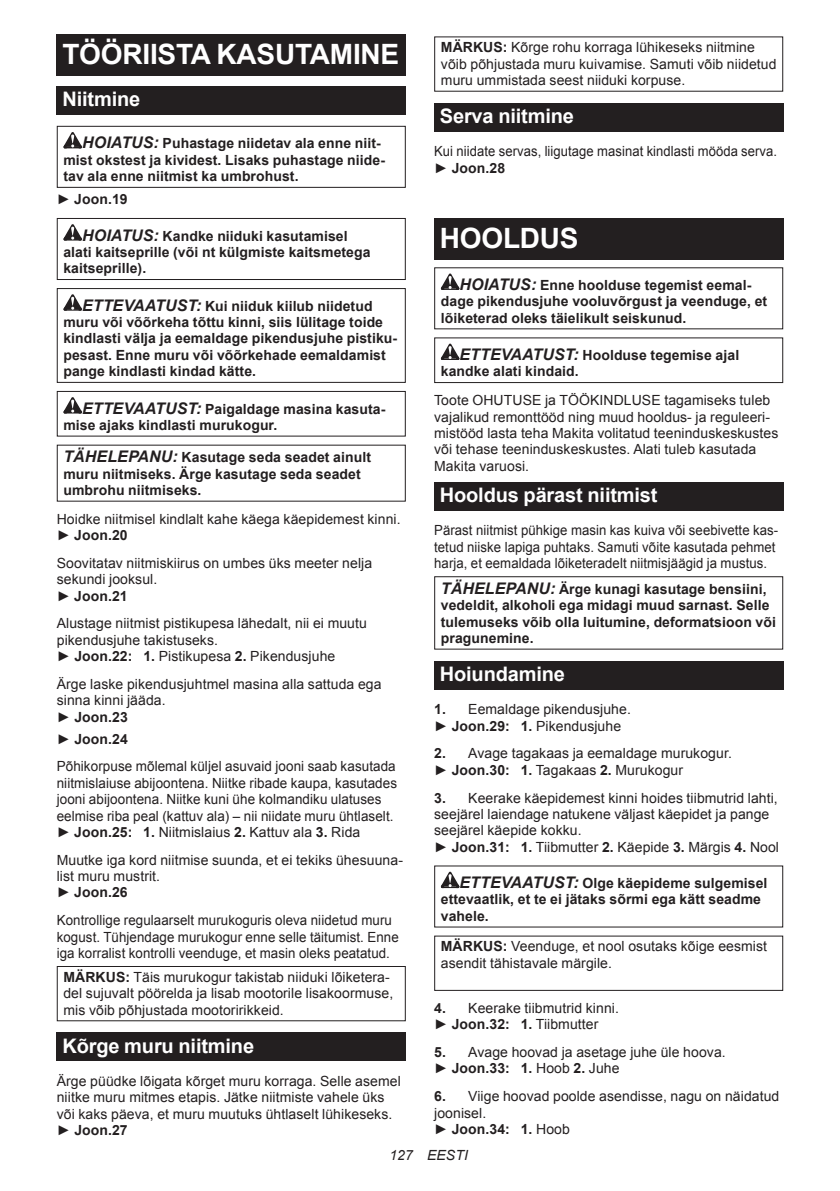
<style>
.page{position:relative;width:840px;height:1191px;background:#fff}
.page>*{position:absolute;margin:0;border:0;box-sizing:border-box;transform-origin:0 0}
.t1{font:700 28px "Arial";letter-spacing:-.01em;color:#fff}
.t2{font:700 20px "Arial";letter-spacing:-.01em;color:#fff}
.t3{font:14px/16.4px "Arial";letter-spacing:.005em;color:#231f20}
.t4{font:700 14px/16.4px "Arial";letter-spacing:.005em;color:#231f20}
.t5{font:14px/16.4px "Arial";letter-spacing:.005em;color:#231f20;scale:.96 1}
.t6{font:14px/16.4px "Arial";letter-spacing:.005em;color:#231f20;scale:.94 1}
.t7{font:14px/16.4px "Arial";letter-spacing:.005em;color:#231f20;scale:.95 1}
.t8{font:14px/16.4px "Arial";letter-spacing:.005em;color:#231f20;scale:.93 1}
.t9{font:italic 14px "Arial";letter-spacing:.005em;color:#231f20}
.s1{font-style:italic;font-size:16px}
.s2{font-weight:400}
.s3{font-weight:700}
</style>
<div class="page">
<div style="left:57px;top:34px;width:348px;height:41px;background:#231f20"></div>
<div style="left:57px;top:86px;width:348px;height:29px;background:#231f20"></div>
<svg style="left:63px;top:132px;width:19px;height:16px"></svg>
<div style="left:57px;top:126px;width:348px;height:62px;border:1px solid #231f20"></div>
<svg style="left:63px;top:224px;width:19px;height:16px"></svg>
<div style="left:57px;top:218px;width:348px;height:62px;border:1px solid #231f20"></div>
<svg style="left:63px;top:294px;width:19px;height:17px"></svg>
<div style="left:57px;top:288px;width:348px;height:95px;border:1px solid #231f20"></div>
<svg style="left:63px;top:397px;width:19px;height:16px"></svg>
<div style="left:57px;top:391px;width:348px;height:45px;border:1px solid #231f20"></div>
<div style="left:57px;top:966px;width:348px;height:55px;border:1px solid #231f20"></div>
<div style="left:57px;top:1032px;width:348px;height:29px;background:#231f20"></div>
<div style="left:434px;top:103px;width:348px;height:29px;background:#231f20"></div>
<div style="left:434px;top:218px;width:348px;height:41px;background:#231f20"></div>
<svg style="left:440px;top:273px;width:19px;height:17px"></svg>
<svg style="left:440px;top:343px;width:19px;height:17px"></svg>
<div style="left:434px;top:337px;width:348px;height:46px;border:1px solid #231f20"></div>
<div style="left:434px;top:482px;width:348px;height:28px;background:#231f20"></div>
<div style="left:434px;top:576px;width:348px;height:73px;border:1px solid #231f20"></div>
<div style="left:434px;top:661px;width:348px;height:28px;background:#231f20"></div>
<svg style="left:440px;top:871px;width:19px;height:17px"></svg>
<div style="left:434px;top:935px;width:348px;height:56px;border:1px solid #231f20"></div>
<h1 class="t1" style="left:62px;top:35px;width:338px">TÖÖRIISTA KASUTAMINE</h1>
<h2 class="t2" style="left:62px;top:86px;width:79px">Niitmine</h2>
<p class="t4" style="left:63px;top:136px;width:323px;text-indent:19px"><span class="s1">HOIATUS:</span> Puhastage niidetav ala enne niit&shy;mist okstest ja kividest. Lisaks puhastage niide&shy;tav ala enne niitmist ka umbrohust.</p>
<p class="t4" style="left:57px;top:191px;width:72px"><span class="s2">►</span> Joon.19</p>
<p class="t4" style="left:63px;top:228px;width:308px;text-indent:19px"><span class="s1">HOIATUS:</span> Kandke niiduki kasutamisel alati kaitseprille (või nt külgmiste kaitsmetega kaitseprille).</p>
<p class="t4" style="left:63px;top:298px;width:335px;text-indent:19px"><span class="s1">ETTEVAATUST:</span> Kui niiduk kiilub niidetud muru või võõrkeha tõttu kinni, siis lülitage toide kindlasti välja ja eemaldage pikendusjuhe pistiku&shy;pesast. Enne muru või võõrkehade eemaldamist pange kindlasti kindad kätte.</p>
<p class="t4" style="left:63px;top:401px;width:323px;text-indent:19px"><span class="s1">ETTEVAATUST:</span> Paigaldage masina kasuta&shy;mise ajaks kindlasti murukogur.</p>
<p class="t4" style="left:63px;top:449px;width:309px"><span class="s1">TÄHELEPANU:</span> Kasutage seda seadet ainult muru niitmiseks. Ärge kasutage seda seadet umbrohu niitmiseks.</p>
<p class="t3" style="left:57px;top:511px;width:345px">Hoidke niitmisel kindlalt kahe käega käepidemest kinni. ► <span class="s3">Joon.20</span></p>
<p class="t3" style="left:57px;top:555px;width:317px">Soovitatav niitmiskiirus on umbes üks meeter nelja sekundi jooksul.<br>► <span class="s3">Joon.21</span></p>
<p class="t3" style="left:57px;top:615px;width:311px">Alustage niitmist pistikupesa lähedalt, nii ei muutu pikendusjuhe takistuseks.<br>► <span class="s3">Joon.22: 1.</span> Pistikupesa <span class="s3">2.</span> Pikendusjuhe</p>
<p class="t3" style="left:57px;top:676px;width:326px">Ärge laske pikendusjuhtmel masina alla sattuda ega sinna kinni jääda.<br>► <span class="s3">Joon.23</span></p>
<p class="t3" style="left:57px;top:725px;width:340px;line-height:27.8px">► <span class="s3">Joon.24<br></span>Põhikorpuse mõlemal küljel asuvaid jooni saab kasutada</p>
<p class="t5" style="left:57px;top:775px;width:356px">niitmislaiuse abijoontena. Niitke ribade kaupa, kasutades jooni abijoontena. Niitke kuni ühe kolmandiku ulatuses eelmise riba peal (kattuv ala) – nii niidate muru ühtlaselt. ► <span class="s3">Joon.25: 1.</span> Niitmislaius <span class="s3">2.</span> Kattuv ala <span class="s3">3.</span> Rida</p>
<p class="t3" style="left:57px;top:851px;width:347px">Muutke iga kord niitmise suunda, et ei tekiks ühesuuna&shy;list muru mustrit.<br>► <span class="s3">Joon.26</span></p>
<p class="t7" style="left:57px;top:912px;width:361px">Kontrollige regulaarselt murukoguris oleva niidetud muru kogust. Tühjendage murukogur enne selle täitumist. Enne iga korralist kontrolli veenduge, et masin oleks peatatud.</p>
<p class="t3" style="left:63px;top:969px;width:331px"><span class="s3">MÄRKUS:</span> Täis murukogur takistab niiduki lõiketera&shy;del sujuvalt pöörelda ja lisab mootorile lisakoormuse, mis võib põhjustada mootoririkkeid.</p>
<h2 class="t2" style="left:62px;top:1032px;width:193px">Kõrge muru niitmine</h2>
<p class="t3" style="left:57px;top:1073px;width:345px">Ärge püüdke lõigata kõrget muru korraga. Selle asemel niitke muru mitmes etapis. Jätke niitmiste vahele üks või kaks päeva, et muru muutuks ühtlaselt lühikeseks. ► <span class="s3">Joon.27</span></p>
<p class="t3" style="left:440px;top:39px;width:337px"><span class="s3">MÄRKUS:</span> Kõrge rohu korraga lühikeseks niitmine võib põhjustada muru kuivamise. Samuti võib niidetud muru ummistada seest niiduki korpuse.</p>
<h2 class="t2" style="left:439px;top:103px;width:136px">Serva niitmine</h2>
<p class="t8" style="left:434px;top:143px;width:370px">Kui niidate servas, liigutage masinat kindlasti mööda serva. ► <span class="s3">Joon.28</span></p>
<h1 class="t1" style="left:439px;top:219px;width:140px">HOOLDUS</h1>
<p class="t4" style="left:440px;top:277px;width:328px;text-indent:19px"><span class="s1">HOIATUS:</span> Enne hoolduse tegemist eemal&shy;dage pikendusjuhe vooluvõrgust ja veenduge, et lõiketerad oleks täielikult seiskunud.</p>
<p class="t4" style="left:440px;top:347px;width:300px;text-indent:19px"><span class="s1">ETTEVAATUST:</span> Hoolduse tegemise ajal kandke alati kindaid.</p>
<p class="t3" style="left:434px;top:392px;width:345px">Toote OHUTUSE ja TÖÖKINDLUSE tagamiseks tuleb vajalikud remonttööd ning muud hooldus- ja reguleeri&shy;mistööd lasta teha Makita volitatud teeninduskeskustes või tehase teeninduskeskustes. Alati tuleb kasutada Makita varuosi.</p>
<h2 class="t2" style="left:439px;top:481px;width:219px">Hooldus pärast niitmist</h2>
<p class="t6" style="left:434px;top:522px;width:367px">Pärast niitmist pühkige masin kas kuiva või seebivette kas&shy;tetud niiske lapiga puhtaks. Samuti võite kasutada pehmet harja, et eemaldada lõiketeradelt niitmisjäägid ja mustus.</p>
<p class="t4" style="left:440px;top:581px;width:336px"><span class="s1">TÄHELEPANU:</span> Ärge kunagi kasutage bensiini, vedeldit, alkoholi ega midagi muud sarnast. Selle tulemuseks võib olla luitumine, deformatsioon või pragunemine.</p>
<h2 class="t2" style="left:439px;top:660px;width:127px">Hoiundamine</h2>
<p class="t3" style="left:434px;top:701px;width:198px"><span class="s3">1.</span> Eemaldage pikendusjuhe. ► <span class="s3">Joon.29: 1.</span> Pikendusjuhe</p>
<p class="t3" style="left:434px;top:745px;width:299px"><span class="s3">2.</span> Avage tagakaas ja eemaldage murukogur. ► <span class="s3">Joon.30: 1.</span> Tagakaas <span class="s3">2.</span> Murukogur</p>
<p class="t3" style="left:434px;top:789px;width:346px"><span class="s3">3.</span> Keerake käepidemest kinni hoides tiibmutrid lahti, seejärel laiendage natukene väljast käepidet ja pange seejärel käepide kokku.<br>► <span class="s3">Joon.31: 1.</span> Tiibmutter <span class="s3">2.</span> Käepide <span class="s3">3.</span> Märgis <span class="s3">4.</span> Nool</p>
<p class="t4" style="left:440px;top:875px;width:328px;text-indent:19px"><span class="s1">ETTEVAATUST:</span> Olge käepideme sulgemisel ettevaatlik, et te ei jätaks sõrmi ega kätt seadme vahele.</p>
<p class="t3" style="left:440px;top:938px;width:327px"><span class="s3">MÄRKUS:</span> Veenduge, et nool osutaks kõige eesmist asendit tähistavale märgile.</p>
<p class="t3" style="left:434px;top:1000px;width:186px"><span class="s3">4.</span> Keerake tiibmutrid kinni. ► <span class="s3">Joon.32: 1.</span> Tiibmutter</p>
<p class="t3" style="left:434px;top:1044px;width:293px"><span class="s3">5.</span> Avage hoovad ja asetage juhe üle hoova. ► <span class="s3">Joon.33: 1.</span> Hoob <span class="s3">2.</span> Juhe</p>
<p class="t3" style="left:434px;top:1088px;width:346px"><span class="s3">6.</span> Viige hoovad poolde asendisse, nagu on näidatud joonisel.<br>► <span class="s3">Joon.34: 1.</span> Hoob</p>
<p class="t9" style="left:389px;top:1146px;width:80px">127 EESTI</p>
</div>
